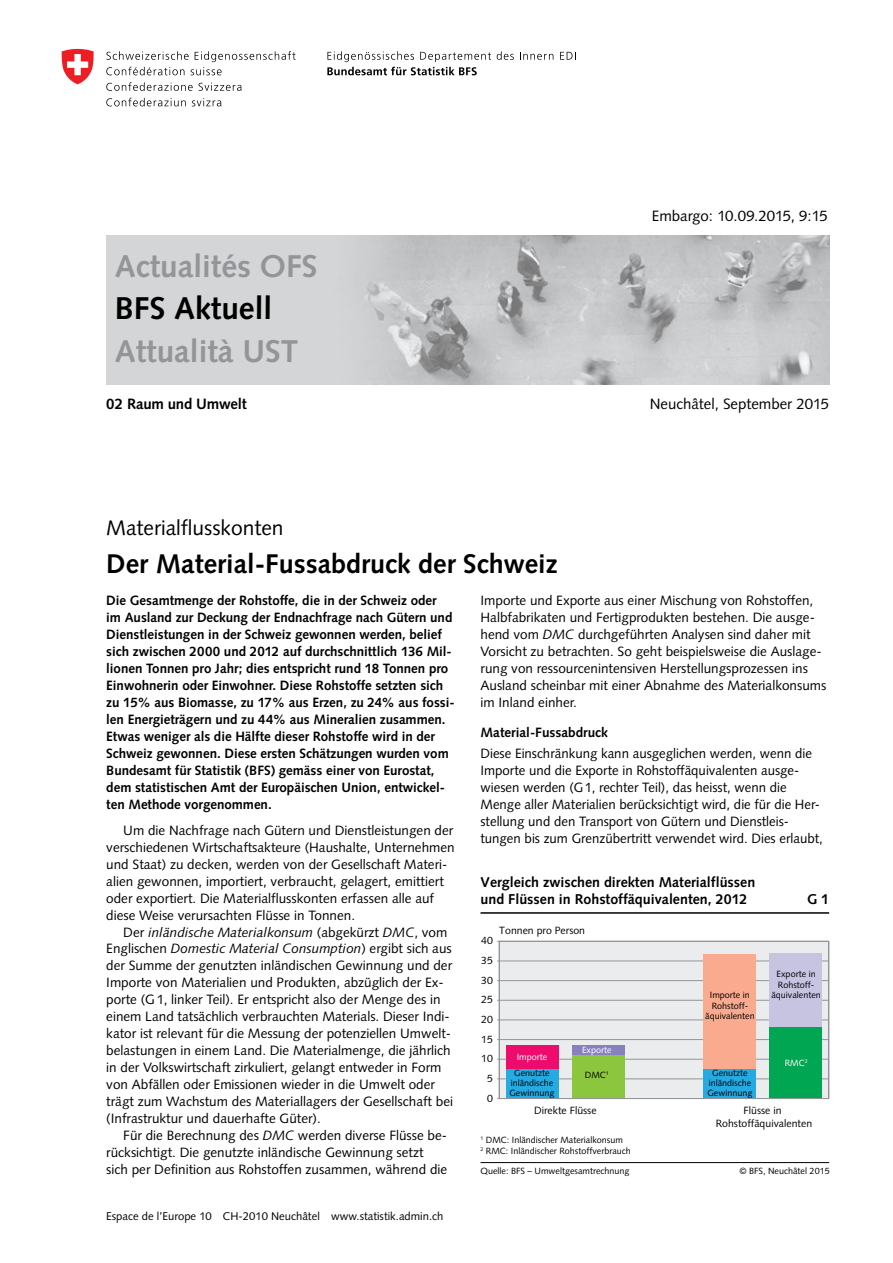
<style>
.page{position:relative;width:893px;height:1263px;background:#fff}
.page>*{position:absolute;margin:0;border:0;box-sizing:border-box;transform-origin:0 0}
.t1{font:700 31.5px "Syntax LT Std";color:#939598}
.t2{font:700 31.5px "Syntax LT Std";color:#000}
.Titelseite_Titel{font:700 27px "Syntax LT Std";color:#000}
.Titelseite_Unterti{font:21px "Syntax LT Std";color:#000}
.Titelseite_Datum_S{font:15px "Syntax LT Std";color:#000}
.Titelseite_Datum_S-2{font:700 15px "Syntax LT Std";letter-spacing:-.015em;color:#000}
.t3{font:700 14.25px/17.1px "Syntax LT Std";color:#000}
.Grundtext_D{font:13.5px/17px "Syntax LT Std";color:#000}
.Untertitel_fett{font:700 13.5px/17px "Syntax LT Std";letter-spacing:-.005em;color:#000}
.Grundtext_nachTitel{font:13.5px/17px "Syntax LT Std";color:#000}
.t4{font:11.25px "Syntax LT Std";color:#000}
.t5{font:10.5px/12.6px "Syntax LT Std";color:#000;text-align:center}
.t6{font:9px/10.8px "Syntax LT Std";color:#000;text-align:center}
.t7{font:9px "Syntax LT Std";color:#fff}
.s1{font-style:italic}
</style>
<div class="page">
<img style="left:106px;top:235px;width:723px;height:149px">
<svg style="left:497px;top:51px;width:17px;height:9px"></svg>
<svg style="left:520px;top:52px;width:33px;height:8px"></svg>
<svg style="left:560px;top:52px;width:16px;height:8px"></svg>
<svg style="left:327px;top:51px;width:164px;height:24px"></svg>
<svg style="left:106px;top:51px;width:190px;height:24px"></svg>
<svg style="left:106px;top:82px;width:87px;height:9px"></svg>
<svg style="left:199px;top:83px;width:42px;height:8px"></svg>
<svg style="left:106px;top:98px;width:80px;height:8px"></svg>
<svg style="left:192px;top:98px;width:29px;height:8px"></svg>
<svg style="left:61px;top:49px;width:33px;height:35px"></svg>
<svg style="left:497px;top:940px;width:333px;height:159px;background:#e7e8e9"></svg>
<hr style="left:499px;top:1078px;width:330px;height:1px;background:#939597">
<hr style="left:499px;top:1059px;width:330px;height:1px;background:#939597">
<hr style="left:499px;top:1039px;width:330px;height:1px;background:#939597">
<hr style="left:499px;top:1019px;width:330px;height:1px;background:#939597">
<hr style="left:499px;top:1000px;width:330px;height:1px;background:#939597">
<hr style="left:499px;top:980px;width:330px;height:1px;background:#939597">
<hr style="left:499px;top:960px;width:330px;height:1px;background:#939597">
<div style="left:506px;top:1068px;width:53px;height:30px;background:#25aae1"></div>
<div style="left:506px;top:1045px;width:53px;height:23px;background:#ed0c6e"></div>
<div style="left:572px;top:1054px;width:53px;height:44px;background:#8cc63f"></div>
<div style="left:572px;top:1045px;width:53px;height:9px;background:#8781bd"></div>
<div style="left:704px;top:1068px;width:52px;height:30px;background:#25aae1"></div>
<div style="left:704px;top:954px;width:52px;height:114px;background:#f9aa8f"></div>
<div style="left:769px;top:1027px;width:53px;height:71px;background:#00a651"></div>
<div style="left:769px;top:954px;width:53px;height:73px;background:#c7c4e2"></div>
<hr style="left:481px;top:912px;width:348px;height:2px;background:#000">
<hr style="left:481px;top:1162px;width:348px;height:1px;background:#000">
<hr style="left:499px;top:1098px;width:330px;height:1px;background:#939597">
<h1 class="t1" style="left:115px;top:248px;width:204px">Actualités OFS</h1>
<h1 class="t2" style="left:115px;top:290px;width:159px">BFS Aktuell</h1>
<h1 class="t1" style="left:115px;top:333px;width:185px">Attualità UST</h1>
<p class="Titelseite_Datum_S" style="left:652px;top:207px;width:177px">Embargo: 10.09.2015, 9:15</p>
<p class="Titelseite_Datum_S-2" style="left:106px;top:395px;width:142px">02 Raum und Umwelt</p>
<p class="Titelseite_Datum_S" style="left:650px;top:395px;width:181px">Neuchâtel, September 2015</p>
<p class="Titelseite_Unterti" style="left:106px;top:515px;width:179px">Materialflusskonten</p>
<p class="Titelseite_Titel" style="left:106px;top:548px;width:453px">Der Material-Fussabdruck der Schweiz</p>
<p class="Untertitel_fett" style="left:106px;top:592px;width:350px">Die Gesamtmenge der Rohstoffe, die in der Schweiz oder im Ausland zur Deckung der Endnachfrage nach Gütern und Dienstleistungen in der Schweiz gewonnen werden, belief sich zwischen 2000 und 2012 auf durchschnittlich 136 Mil&shy;lionen Tonnen pro Jahr; dies entspricht rund 18 Tonnen pro Einwohnerin oder Einwohner. Diese Rohstoffe setzten sich zu 15% aus Biomasse, zu 17% aus Erzen, zu 24% aus fossi&shy;len Energieträgern und zu 44% aus Mineralien zusammen.<br>Etwas weniger als die Hälfte dieser Rohstoffe wird in der Schweiz gewonnen. Diese ersten Schätzungen wurden vom Bundesamt für Statistik (BFS) gemäss einer von Eurostat, dem statistischen Amt der Europäischen Union, entwickel&shy;ten Methode vorgenommen.</p>
<p class="Grundtext_D" style="left:106px;top:822px;width:350px;text-indent:17px">Um die Nachfrage nach Gütern und Dienstleistungen der verschiedenen Wirtschaftsakteure (Haushalte, Unternehmen und Staat) zu decken, werden von der Gesellschaft Materi&shy;alien gewonnen, importiert, verbraucht, gelagert, emittiert oder exportiert. Die Materialflusskonten erfassen alle auf diese Weise verursachten Flüsse in Tonnen.</p>
<p class="Grundtext_D" style="left:106px;top:923px;width:348px;text-indent:17px">Der <span class="s1">inländische Materialkonsum</span> (abgekürzt <span class="s1">DMC</span>, vom Englischen <span class="s1">Domestic Material Consumption</span>) ergibt sich aus der Summe der genutzten inländischen Gewinnung und der Importe von Materialien und Produkten, abzüglich der Ex&shy;porte (G1, linker Teil). Er entspricht also der Menge des in einem Land tatsächlich verbrauchten Materials. Dieser Indi&shy;kator ist relevant für die Messung der potenziellen Umwelt&shy;belastungen in einem Land. Die Materialmenge, die jährlich in der Volkswirtschaft zirkuliert, gelangt entweder in Form von Abfällen oder Emissionen wieder in die Umwelt oder trägt zum Wachstum des Materiallagers der Gesellschaft bei (Infrastruktur und dauerhafte Güter).</p>
<p class="Grundtext_D" style="left:106px;top:1127px;width:342px;text-indent:17px">Für die Berechnung des <span class="s1">DMC</span> werden diverse Flüsse be&shy;rücksichtigt. Die genutzte inländische Gewinnung setzt sich per Definition aus Rohstoffen zusammen, während die</p>
<p class="Grundtext_D" style="left:480px;top:592px;width:347px">Importe und Exporte aus einer Mischung von Rohstoffen, Halbfabrikaten und Fertigprodukten bestehen. Die ausge&shy;hend vom <span class="s1">DMC</span> durchgeführten Analysen sind daher mit Vorsicht zu betrachten. So geht beispielsweise die Auslage&shy;rung von ressourcenintensiven Herstellungsprozessen ins Ausland scheinbar mit einer Abnahme des Materialkonsums im Inland einher.</p>
<p class="Untertitel_fett" style="left:480px;top:724px;width:129px">Material-Fussabdruck</p>
<p class="Grundtext_nachTitel" style="left:480px;top:745px;width:344px">Diese Einschränkung kann ausgeglichen werden, wenn die Importe und die Exporte in Rohstoffäquivalenten ausge&shy;wiesen werden (G1, rechter Teil), das heisst, wenn die Menge aller Materialien berücksichtigt wird, die für die Her&shy;stellung und den Transport von Gütern und Dienstleis&shy;tungen bis zum Grenzübertritt verwendet wird. Dies erlaubt,</p>
<p class="t3" style="left:481px;top:874px;width:276px">Vergleich zwischen direkten Materialflüssen und Flüssen in Rohstoffäquivalenten, 2012</p>
<p class="t3" style="left:807px;top:891px;width:24px">G 1</p>
<p class="t5" style="left:499px;top:924px;width:87px">Tonnen pro Person</p>
<p class="t5" style="left:481px;top:934px;width:13px">40</p>
<p class="t5" style="left:481px;top:954px;width:13px">35</p>
<p class="t6" style="left:771px;top:968px;width:51px">Exporte in<br>Rohstoff&shy;äquivalenten</p>
<p class="t5" style="left:481px;top:974px;width:13px">30</p>
<p class="t6" style="left:705px;top:989px;width:51px">Importe in<br>Rohstoff&shy;äquivalenten</p>
<p class="t5" style="left:481px;top:993px;width:13px">25</p>
<p class="t5" style="left:481px;top:1013px;width:13px">20</p>
<p class="t5" style="left:481px;top:1033px;width:13px">15</p>
<p class="t7" style="left:582px;top:1044px;width:31px">Exporte</p>
<p class="t7" style="left:517px;top:1051px;width:32px">Importe</p>
<p class="t5" style="left:481px;top:1052px;width:13px">10</p>
<p class="t7" style="left:785px;top:1057px;width:24px">RMC<sup>2</sup></p>
<p class="t6" style="left:509px;top:1067px;width:47px;line-height:10.2px">Genutzte inländische<br>Gewinnung</p>
<p class="t6" style="left:707px;top:1067px;width:47px;line-height:10.2px">Genutzte inländische<br>Gewinnung</p>
<p class="t6" style="left:585px;top:1070px;width:25px">DMC<sup>1</sup></p>
<p class="t5" style="left:487px;top:1072px;width:7px">5</p>
<p class="t5" style="left:487px;top:1092px;width:7px">0</p>
<p class="t5" style="left:534px;top:1104px;width:64px">Direkte Flüsse</p>
<p class="t5" style="left:716px;top:1104px;width:98px">Flüsse in<br>Rohstoffäquivalenten</p>
<p class="t6" style="left:481px;top:1135px;width:152px;text-align:left"><sup>1</sup> DMC: Inländischer Materialkonsum<br><sup>2</sup> RMC: Inländischer Rohstoffverbrauch</p>
<p class="t6" style="left:481px;top:1165px;width:151px">Quelle: BFS – Umweltgesamtrechnung</p>
<p class="t6" style="left:739px;top:1165px;width:92px">© BFS, Neuchâtel 2015</p>
<p class="t4" style="left:106px;top:1210px;width:339px">Espace de l’Europe 10 CH-2010 Neuchâtel www.statistik.admin.ch</p>
</div>
